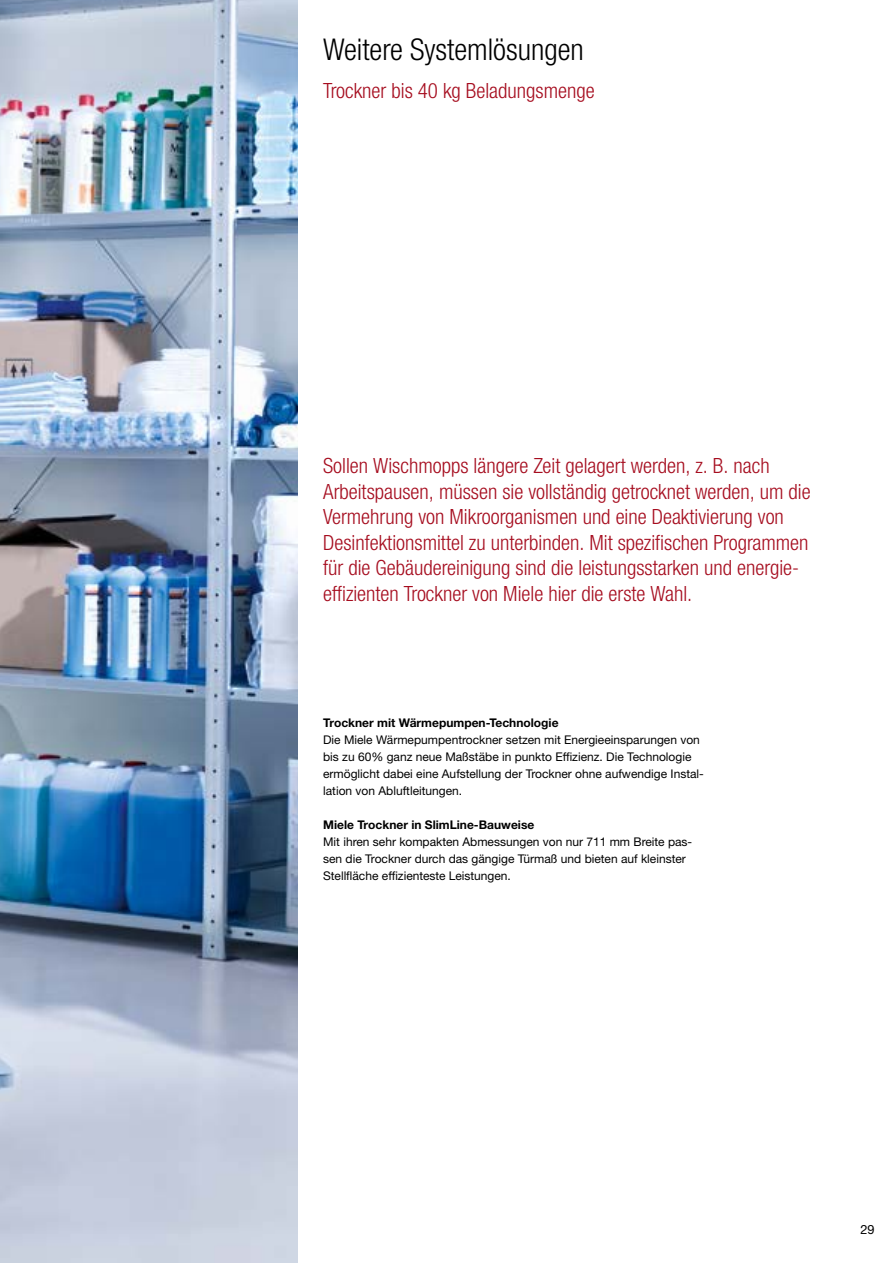
<style>
.page{position:relative;width:893px;height:1263px;background:#fff}
.page>*{position:absolute;margin:0;border:0;box-sizing:border-box;transform-origin:0 0}
.t1{font:300 condensed 30px "Helvetica Neue LTW1 G";color:#000}
.t2{font:300 condensed 21px/25.5px "Helvetica Neue LTW1 G";color:#a60d1f}
.t3{font:12.75px "Helvetica Neue LTW1 G";color:#000}
.t4{font:12px/17px "Helvetica Neue LTW1 G";color:#000}
.t5{font:700 12px "Helvetica Neue LTW1 G";color:#000}
</style>
<div class="page">
<img style="left:0;top:0;width:298px;height:1263px">
<h1 class="t1" style="left:323px;top:32px;width:262px">Weitere Systemlösungen</h1>
<h2 class="t2" style="left:323px;top:78px;width:273px">Trockner bis 40 kg Beladungsmenge</h2>
<p class="t2" style="left:323px;top:453px;width:489px">Sollen Wischmopps längere Zeit gelagert werden, z. B. nach Arbeitspausen, müssen sie vollständig getrocknet werden, um die Vermehrung von Mikroorganismen und eine Deaktivierung von Desinfektionsmittel zu unterbinden. Mit spezifischen Programmen für die Gebäudereinigung sind die leistungsstarken und energie&shy;effizienten Trockner von Miele hier die erste Wahl.</p>
<p class="t5" style="left:323px;top:715px;width:237px">Trockner mit Wärmepumpen-Technologie</p>
<p class="t4" style="left:323px;top:731px;width:382px">Die Miele Wärmepumpentrockner setzen mit Energieeinsparungen von bis zu 60% ganz neue Maßstäbe in punkto Effizienz. Die Technologie ermöglicht dabei eine Aufstellung der Trockner ohne aufwendige Instal&shy;lation von Abluftleitungen.</p>
<p class="t5" style="left:323px;top:817px;width:213px">Miele Trockner in SlimLine-Bauweise</p>
<p class="t4" style="left:323px;top:833px;width:371px">Mit ihren sehr kompakten Abmessungen von nur 711 mm Breite pas&shy;sen die Trockner durch das gängige Türmaß und bieten auf kleinster<br>Stellfläche effizienteste Leistungen.</p>
<p class="t3" style="left:860px;top:1221px;width:16px">29</p>
</div>
